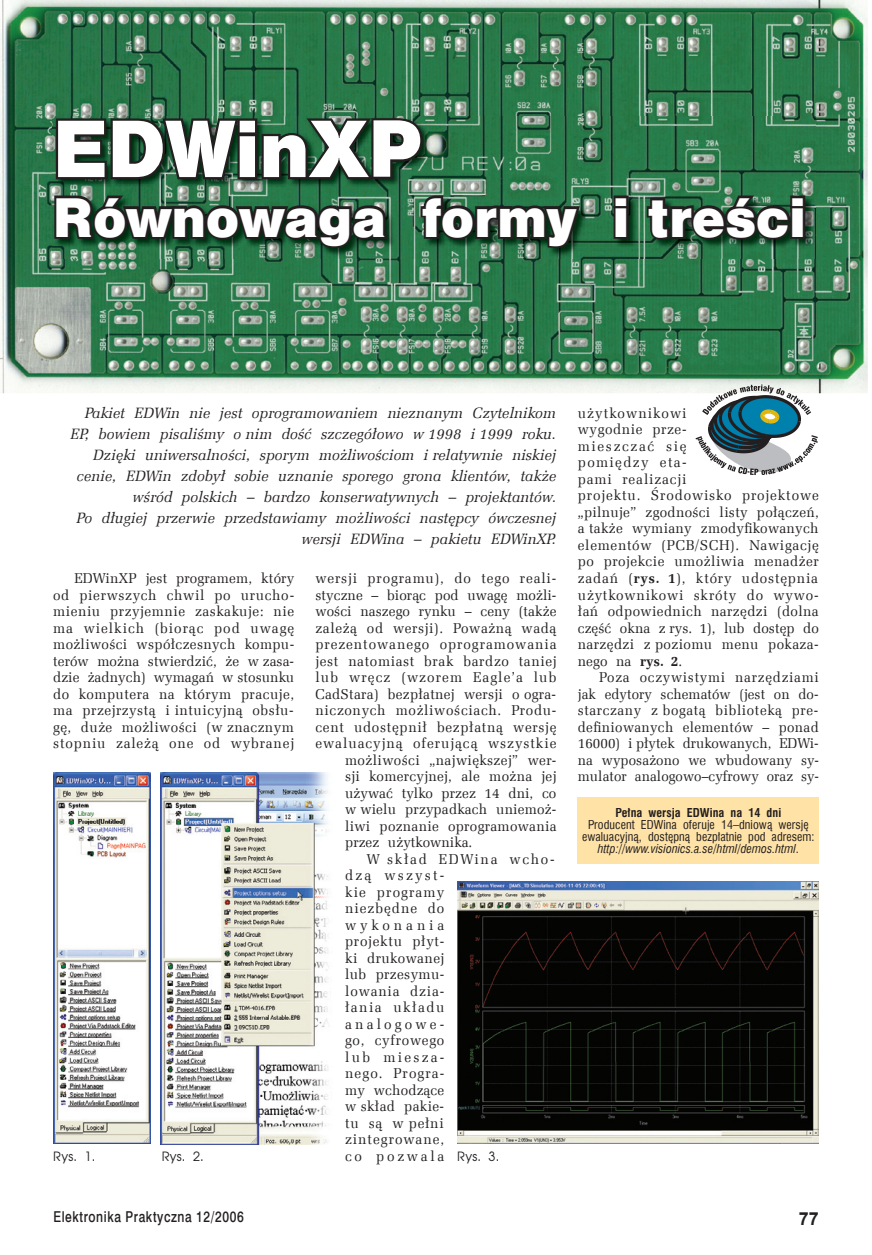
<style>
.page{position:relative;width:872px;height:1255px;background:#fff}
.page>*{position:absolute;margin:0;border:0;box-sizing:border-box;transform-origin:0 0}
.t1{font:72px "Swis 721 Blk 2 EU";letter-spacing:.005em;color:#fff}
.t2{font:49.5px "Swis 721 Blk 2 EU";letter-spacing:.005em;color:#fff}
.t3{font:700 18px "Arial";color:#231f20}
.t4{font:italic 15px/21px "Zapf Ellipt EU";letter-spacing:.005em;color:#231f20;text-align:right}
.t5{font:15px "Swis 721 Md EU";letter-spacing:.05em;color:#231f20;scale:.8 1}
.t6{font:14.25px/16.5px "Zapf Ellipt EU";letter-spacing:.045em;color:#231f20}
.t7{font:14.25px/16.5px "Zapf Ellipt EU";letter-spacing:.045em;color:#231f20;text-align:justify;scale:.96 1}
.t8{font:14.25px "Zapf Ellipt EU";letter-spacing:.005em;color:#231f20}
.t9{font:14.25px "Zapf Ellipt EU";letter-spacing:.02em;color:#231f20}
.t10{font:14.25px "Zapf Ellipt EU";letter-spacing:.07em;color:#231f20}
.t11{font:14.25px "Zapf Ellipt EU";letter-spacing:.08em;color:#231f20}
.t12{font:14.25px "Zapf Ellipt EU";letter-spacing:.01em;color:#231f20}
.t13{font:14.25px "Zapf Ellipt EU";letter-spacing:.065em;color:#231f20}
.t14{font:14.25px "Zapf Ellipt EU";letter-spacing:.12em;color:#231f20}
.t15{font:14.25px "Zapf Ellipt EU";letter-spacing:.025em;color:#231f20}
.t16{font:14.25px "Zapf Ellipt EU";letter-spacing:.105em;color:#231f20}
.t17{font:14.25px "Zapf Ellipt EU";letter-spacing:.16em;color:#231f20}
.t18{font:14.25px "Zapf Ellipt EU";letter-spacing:.23em;color:#231f20}
.t19{font:14.25px "Zapf Ellipt EU";letter-spacing:.165em;color:#231f20}
.t20{font:14.25px "Zapf Ellipt EU";letter-spacing:.285em;color:#231f20}
.t21{font:14.25px "Zapf Ellipt EU";letter-spacing:.195em;color:#231f20}
.t22{font:12.75px "Avalon";letter-spacing:.02em;color:#231f20}
.t23{font:12px/12px "Swis 721 Cn EU";letter-spacing:.005em;color:#231f20;text-align:center}
.t24{font:700 12px "Swis 721 Cn EU";letter-spacing:.005em;color:#231f20}
.s1{font-weight:700}
.s2{font-style:italic}
</style>
<div class="page">
<img style="left:0;top:0;width:867px;height:393px">
<svg style="left:695px;top:384px;width:123px;height:91px"></svg>
<img style="left:53px;top:116px;width:762px;height:142px">
<svg style="left:54px;top:114px;width:371px;height:69px;background:#1c3c28"></svg>
<svg style="left:52px;top:192px;width:338px;height:58px;background:#254732"></svg>
<svg style="left:418px;top:193px;width:165px;height:57px;background:#254833"></svg>
<svg style="left:611px;top:193px;width:20px;height:48px"></svg>
<svg style="left:644px;top:192px;width:163px;height:51px;background:#24412f"></svg>
<div style="left:578px;top:797px;width:241px;height:66px;background:#ffe2a5"></div>
<img style="left:161px;top:772px;width:168px;height:372px">
<img style="left:53px;top:772px;width:97px;height:371px">
<img style="left:457px;top:881px;width:361px;height:262px">
<h1 class="t1" style="left:53px;top:100px;width:371px">EDWinXP</h1>
<h2 class="t2" style="left:53px;top:183px;width:754px">Równowaga formy i treści</h2>
<p class="t4" style="left:70px;top:402px;width:487px">Pakiet EDWin nie jest oprogramowaniem nieznanym Czytelnikom EP, bowiem pisaliśmy o nim dość szczegółowo w 1998 i 1999 roku.<br>Dzięki uniwersalności, sporym możliwościom i relatywnie niskiej cenie, EDWin zdobył sobie uznanie sporego grona klientów, także wśród polskich – bardzo konserwatywnych – projektantów.<br>Po długiej przerwie przedstawiamy możliwości następcy ówczesnej wersji EDWina – pakietu EDWinXP.</p>
<p class="t6" style="left:315px;top:570px;width:242px">wersji programu), do tego reali-</p>
<p class="t8" style="left:315px;top:586px;width:242px">styczne – biorąc pod uwagę możli-</p>
<p class="t8" style="left:315px;top:602px;width:242px">wości naszego rynku – ceny (także</p>
<p class="t6" style="left:315px;top:619px;width:242px">zależą od wersji). Poważną wadą</p>
<p class="t13" style="left:315px;top:635px;width:242px">prezentowanego oprogramowania</p>
<p class="t6" style="left:315px;top:652px;width:242px">jest natomiast brak bardzo taniej</p>
<p class="t11" style="left:315px;top:668px;width:242px">lub wręcz (wzorem Eagle’a lub</p>
<p class="t9" style="left:315px;top:685px;width:242px">CadStara) bezpłatnej wersji o ogra-</p>
<p class="t6" style="left:315px;top:702px;width:242px">niczonych możliwościach. Produ-</p>
<p class="t6" style="left:315px;top:718px;width:242px">cent udostępnił bezpłatną wersję</p>
<p class="t10" style="left:315px;top:734px;width:242px">ewaluacyjną oferującą wszystkie</p>
<p class="t6" style="left:345px;top:751px;width:213px">możliwości „największej” wer-</p>
<p class="t9" style="left:345px;top:767px;width:213px">sji komercyjnej, ale można jej</p>
<p class="t8" style="left:345px;top:784px;width:213px">używać tylko przez 14 dni, co</p>
<p class="t12" style="left:345px;top:800px;width:213px">w wielu przypadkach uniemoż-</p>
<p class="t9" style="left:345px;top:817px;width:213px">liwi poznanie oprogramowania</p>
<p class="t8" style="left:345px;top:833px;width:129px">przez użytkownika.</p>
<p class="t14" style="left:366px;top:850px;width:190px">W skład EDWina wcho-</p>
<p class="t17" style="left:345px;top:866px;width:101px">dzą wszyst-</p>
<p class="t11" style="left:345px;top:883px;width:101px">kie programy</p>
<p class="t10" style="left:345px;top:899px;width:101px">niezbędne do</p>
<p class="t20" style="left:345px;top:916px;width:101px">wykonania</p>
<p class="t6" style="left:345px;top:933px;width:101px">projektu płyt-</p>
<p class="t6" style="left:345px;top:949px;width:101px">ki drukowanej</p>
<p class="t15" style="left:345px;top:965px;width:101px">lub przesymu-</p>
<p class="t6" style="left:345px;top:982px;width:101px">lowania dzia-</p>
<p class="t16" style="left:345px;top:998px;width:101px">łania układu</p>
<p class="t18" style="left:345px;top:1015px;width:101px">analogowe-</p>
<p class="t6" style="left:345px;top:1032px;width:101px">go, cyfrowego</p>
<p class="t19" style="left:345px;top:1048px;width:101px">lub miesza-</p>
<p class="t11" style="left:345px;top:1064px;width:101px">nego. Progra-</p>
<p class="t12" style="left:345px;top:1081px;width:101px">my wchodzące</p>
<p class="t9" style="left:345px;top:1097px;width:100px">w skład pakie-</p>
<p class="t6" style="left:345px;top:1114px;width:100px">tu są w pełni</p>
<p class="t10" style="left:345px;top:1130px;width:101px">zintegrowane,</p>
<p class="t21" style="left:345px;top:1147px;width:101px">co pozwala</p>
<p class="t6" style="left:53px;top:570px;width:242px;text-align:justify;text-indent:21px">EDWinXP jest programem, który od pierwszych chwil po urucho&shy;mieniu przyjemnie zaskakuje: nie ma wielkich (biorąc pod uwagę możliwości współczesnych kompu&shy;terów można stwierdzić, że w zasa&shy;dzie żadnych) wymagań w stosunku do komputera na którym pracuje, ma przejrzystą i intuicyjną obsłu&shy;gę, duże możliwości (w znacznym stopniu zależą one od wybranej</p>
<p class="t22" style="left:53px;top:1148px;width:44px">Rys. 1.</p>
<p class="t22" style="left:162px;top:1148px;width:44px">Rys. 2.</p>
<p class="t22" style="left:457px;top:1148px;width:44px">Rys. 3.</p>
<p class="t6" style="left:578px;top:405px;width:242px">użytkownikowi<br>wygodnie prze-<br>mieszczać się<br>pomiędzy eta-<br>pami realizacji<br>projektu. Środowisko projektowe „pilnuje” zgodności listy połączeń, a także wymiany zmodyfikowanych elementów (PCB/SCH). Nawigację po projekcie umożliwia menadżer zadań (<span class="s1">rys. 1</span>), który udostępnia użytkownikowi skróty do wywo&shy;łań odpowiednich narzędzi (dolna część okna z rys. 1), lub dostęp do narzędzi z poziomu menu pokaza&shy;nego na <span class="s1">rys. 2</span>.</p>
<p class="t7" style="left:578px;top:669px;width:253px;text-indent:21px">Poza oczywistymi narzędziami jak edytory schematów (jest on do&shy;starczany z bogatą biblioteką pre&shy;definiowanych elementów – ponad 16000) i płytek drukowanych, EDWi&shy;na wyposażono we wbudowany sy&shy;mulator analogowo–cyfrowy oraz sy-</p>
<p class="t24" style="left:615px;top:805px;width:167px">Pełna wersja EDWina na 14 dni</p>
<p class="t23" style="left:582px;top:818px;width:234px">Producent EDWina oferuje 14–dniową wersję ewaluacyjną, dostępną bezpłatnie pod adresem: <span class="s2">http://www.visionics.a.se/html/demos.html</span>.</p>
<p class="t5" style="left:53px;top:1207px;width:239px">Elektronika Praktyczna 12/2006</p>
<p class="t3" style="left:798px;top:1206px;width:22px">77</p>
</div>
